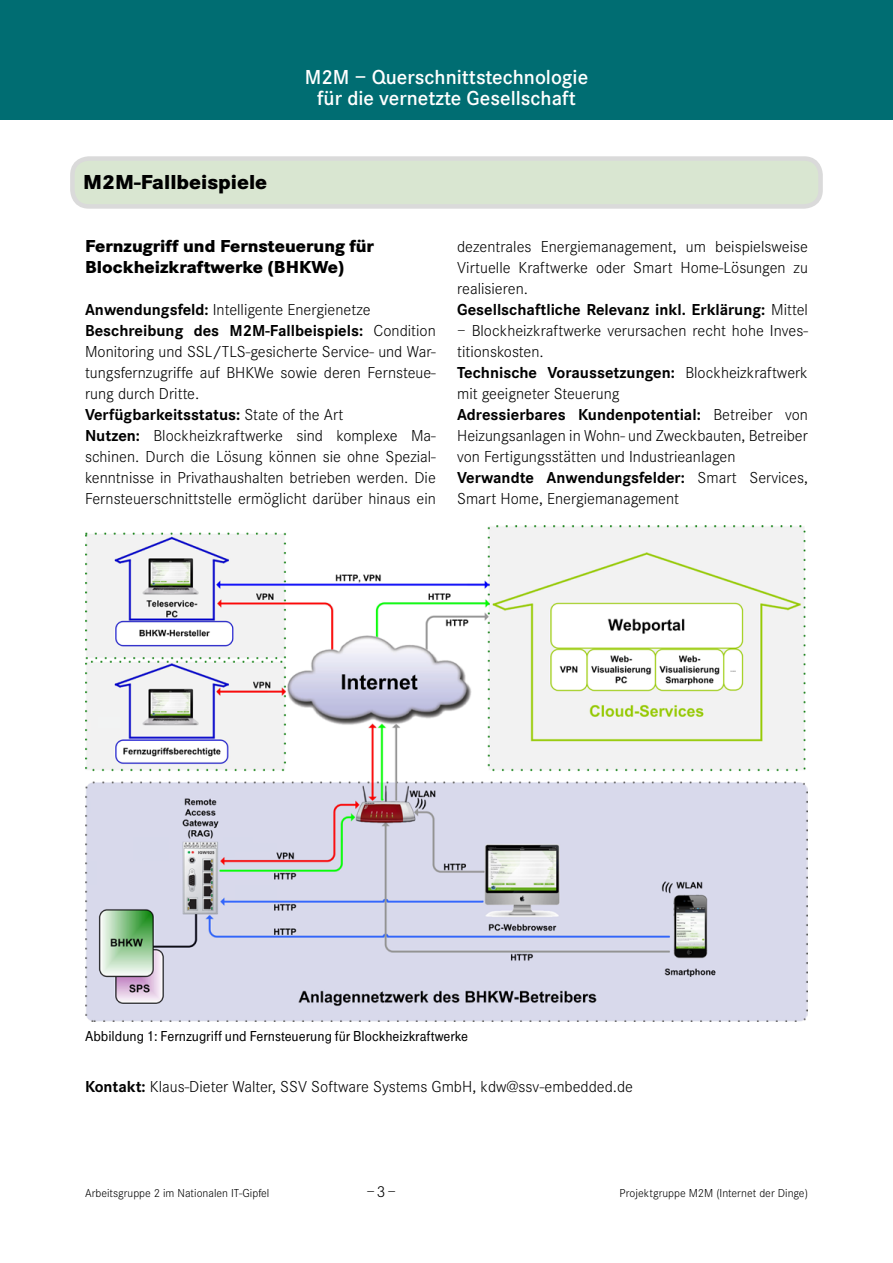
<style>
.page{position:relative;width:893px;height:1263px;background:#fff}
.page>*{position:absolute;margin:0;border:0;box-sizing:border-box;transform-origin:0 0}
.t1{font:600 21px/21px "Corporate S";color:#fff;text-align:center}
.t2{font:800 21px "Corporate S";color:#000}
.t3{font:800 18px/21px "Corporate S";color:#000}
.t4{font:300 16.5px/21px "Corporate S";color:#000}
.t5{font:15px "Tele Grotesk Halb";color:#000}
.t6{font:300 12px "Corporate S";color:#000}
.s1{font-weight:700}
</style>
<div class="page">
<div style="left:0;top:0;width:893px;height:120px;background:#006d72"></div>
<div style="left:72px;top:159px;width:749px;height:47px;background:#d9e6d1;border-radius:16px"></div>
<div style="left:70px;top:156px;width:753px;height:53px;border:4px solid #dadada;border-radius:16px"></div>
<img style="left:85px;top:525px;width:723px;height:497px">
<p class="t2" style="left:83px;top:169px;width:186px">M2M-Fallbeispiele</p>
<p class="t1" style="left:305px;top:67px;width:285px">M2M – Querschnittstechnologie für die vernetzte Gesellschaft</p>
<p class="t3" style="left:85px;top:236px;width:290px">Fernzugriff und Fernsteuerung für<br>Blockheizkraftwerke (BHKWe)</p>
<p class="t4" style="left:85px;top:299px;width:352px"><span class="s1">Anwendungsfeld:</span> Intelligente Energienetze <span class="s1">Beschreibung des M2M-Fallbeispiels:</span> Condition Monitoring und SSL/TLS-gesicherte Service- und War&shy;tungsfernzugriffe auf BHKWe sowie deren Fernsteue&shy;rung durch Dritte.<br><span class="s1">Verfügbarkeitsstatus:</span> State of the Art<br><span class="s1">Nutzen:</span> Blockheizkraftwerke sind komplexe Ma&shy;schinen. Durch die Lösung können sie ohne Spezial&shy;kenntnisse in Privathaushalten betrieben werden. Die Fernsteuerschnittstelle ermöglicht darüber hinaus ein</p>
<p class="t4" style="left:457px;top:236px;width:352px">dezentrales Energiemanagement, um beispielsweise Virtuelle Kraftwerke oder Smart Home-Lösungen zu realisieren.<br><span class="s1">Gesellschaftliche Relevanz inkl. Erklärung:</span> Mittel</p>
<p class="t4" style="left:457px;top:320px;width:352px">– Blockheizkraftwerke verursachen recht hohe Inves&shy;titionskosten.<br><span class="s1">Technische Voraussetzungen:</span> Blockheizkraftwerk mit geeigneter Steuerung<br><span class="s1">Adressierbares Kundenpotential:</span> Betreiber von Heizungsanlagen in Wohn- und Zweckbauten, Betreiber von Fertigungsstätten und Industrieanlagen <span class="s1">Verwandte Anwendungsfelder:</span> Smart Services, Smart Home, Energiemanagement</p>
<p class="t5" style="left:85px;top:1028px;width:385px">Abbildung 1: Fernzugriff und Fernsteuerung für Blockheizkraftwerke</p>
<p class="t4" style="left:85px;top:1076px;width:550px"><span class="s1">Kontakt:</span> Klaus-Dieter Walter, SSV Software Systems GmbH, kdw@ssv-embedded.de</p>
<p class="t6" style="left:85px;top:1186px;width:186px">Arbeitsgruppe 2 im Nationalen IT-Gipfel</p>
<p class="t4" style="left:366px;top:1181px;width:31px">–3–</p>
<p class="t6" style="left:619px;top:1186px;width:190px">Projektgruppe M2M (Internet der Dinge)</p>
</div>
